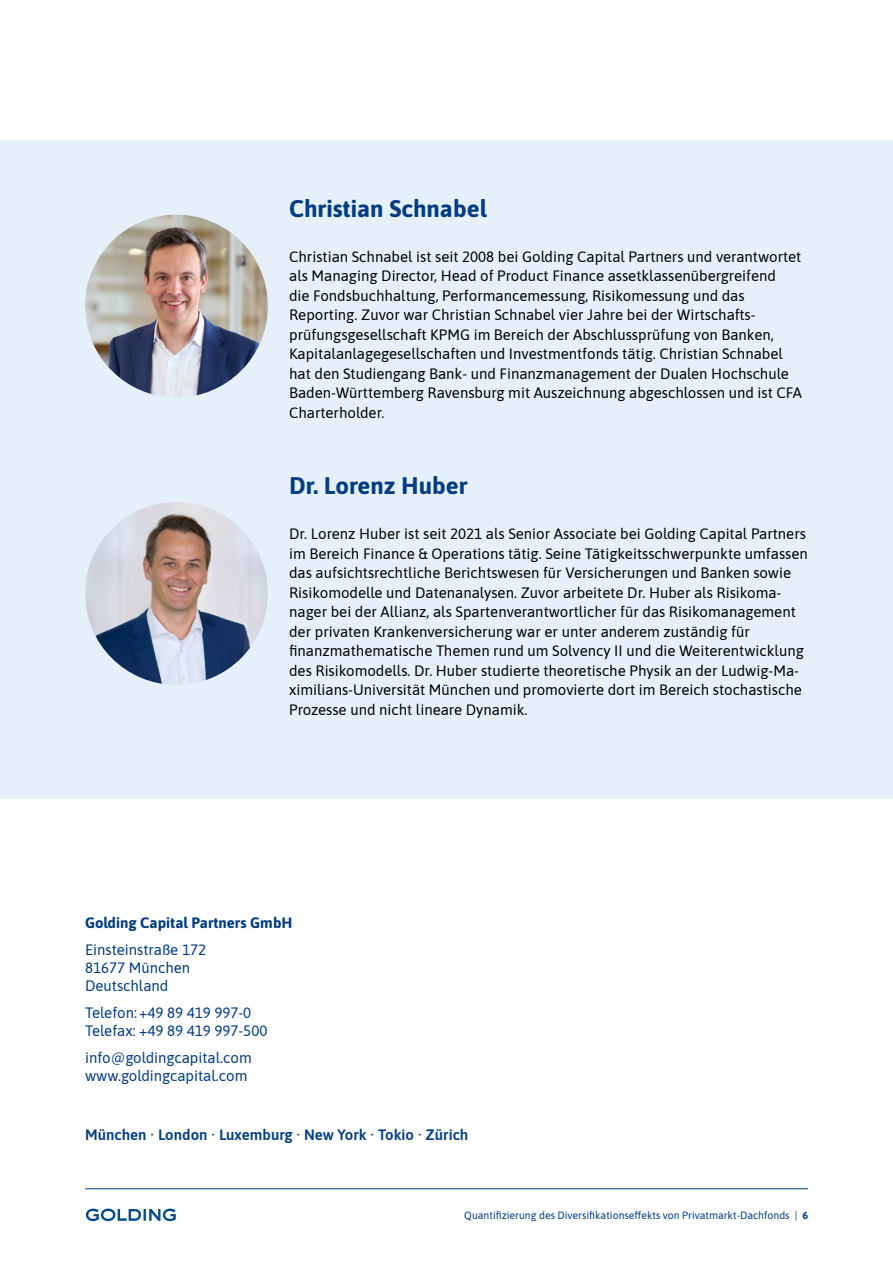
<style>
.page{position:relative;width:893px;height:1263px;background:#fff}
.page>*{position:absolute;margin:0;border:0;box-sizing:border-box;transform-origin:0 0}
.t1{font:700 24px "Asap";color:#003c82}
.t2{font:15px/19.5px "Asap";color:#000}
.t3{font:15px/18px "Asap";color:#003c82}
.t4{font:600 15px "Asap";color:#003c82}
.t5{font:700 15px "Asap";color:#003c82}
.t6{font:10.5px "Asap";color:#003c82}
.s1{font-weight:700}
</style>
<div class="page">
<svg style="left:86px;top:1208px;width:90px;height:13px"></svg>
<hr style="left:85px;top:1188px;width:723px;height:1px;background:#003c82">
<div style="left:0;top:140px;width:893px;height:658px;background:#e6f0fa"></div>
<img style="left:85px;top:502px;width:183px;height:183px;border-radius:91px">
<img style="left:85px;top:215px;width:183px;height:182px;border-radius:91px">
<h1 class="t1" style="left:289px;top:191px;width:199px">Christian Schnabel</h1>
<p class="t2" style="left:289px;top:246px;width:514px">Christian Schnabel ist seit 2008 bei Golding Capital Partners und verantwortet als Managing Director, Head of Product Finance assetklassenübergreifend<br>die Fondsbuchhaltung, Performancemessung, Risikomessung und das Reporting. Zuvor war Christian Schnabel vier Jahre bei der Wirtschafts&shy;prüfungsgesellschaft KPMG im Bereich der Abschlussprüfung von Banken, Kapitalanlagegesellschaften und Investmentfonds tätig. Christian Schnabel hat den Studiengang Bank- und Finanzmanagement der Dualen Hochschule Baden-Württemberg Ravensburg mit Auszeichnung abgeschlossen und ist CFA Charterholder.</p>
<h1 class="t1" style="left:289px;top:469px;width:180px">Dr. Lorenz Huber</h1>
<p class="t2" style="left:289px;top:524px;width:520px">Dr. Lorenz Huber ist seit 2021 als Senior Associate bei Golding Capital Partners im Bereich Finance &amp; Operations tätig. Seine Tätigkeitsschwerpunkte umfassen das aufsichtsrechtliche Berichtswesen für Versicherungen und Banken sowie Risikomodelle und Datenanalysen. Zuvor arbeitete Dr. Huber als Risikoma&shy;nager bei der Allianz, als Spartenverantwortlicher für das Risikomanagement der privaten Krankenversicherung war er unter anderem zuständig für finanzmathematische Themen rund um Solvency II und die Weiterentwicklung des Risikomodells. Dr. Huber studierte theoretische Physik an der Ludwig-Ma&shy;ximilians-Universität München und promovierte dort im Bereich stochastische Prozesse und nicht lineare Dynamik.</p>
<p class="t5" style="left:85px;top:912px;width:209px">Golding Capital Partners GmbH</p>
<p class="t3" style="left:85px;top:940px;width:123px">Einsteinstraße 172<br>81677 München<br>Deutschland</p>
<p class="t3" style="left:85px;top:1003px;width:184px">Telefon:+49 89 419 997-0<br>Telefax: +49 89 419 997-500</p>
<p class="t3" style="left:85px;top:1048px;width:168px">info@goldingcapital.com www.goldingcapital.com</p>
<p class="t4" style="left:85px;top:1124px;width:385px">München ∙ London ∙ Luxemburg ∙ New York ∙ Tokio ∙ Zürich</p>
<p class="t6" style="left:464px;top:1208px;width:345px">Quantifizierung des Diversifikationseffekts von Privatmarkt-Dachfonds | <span class="s1">6</span></p>
</div>
